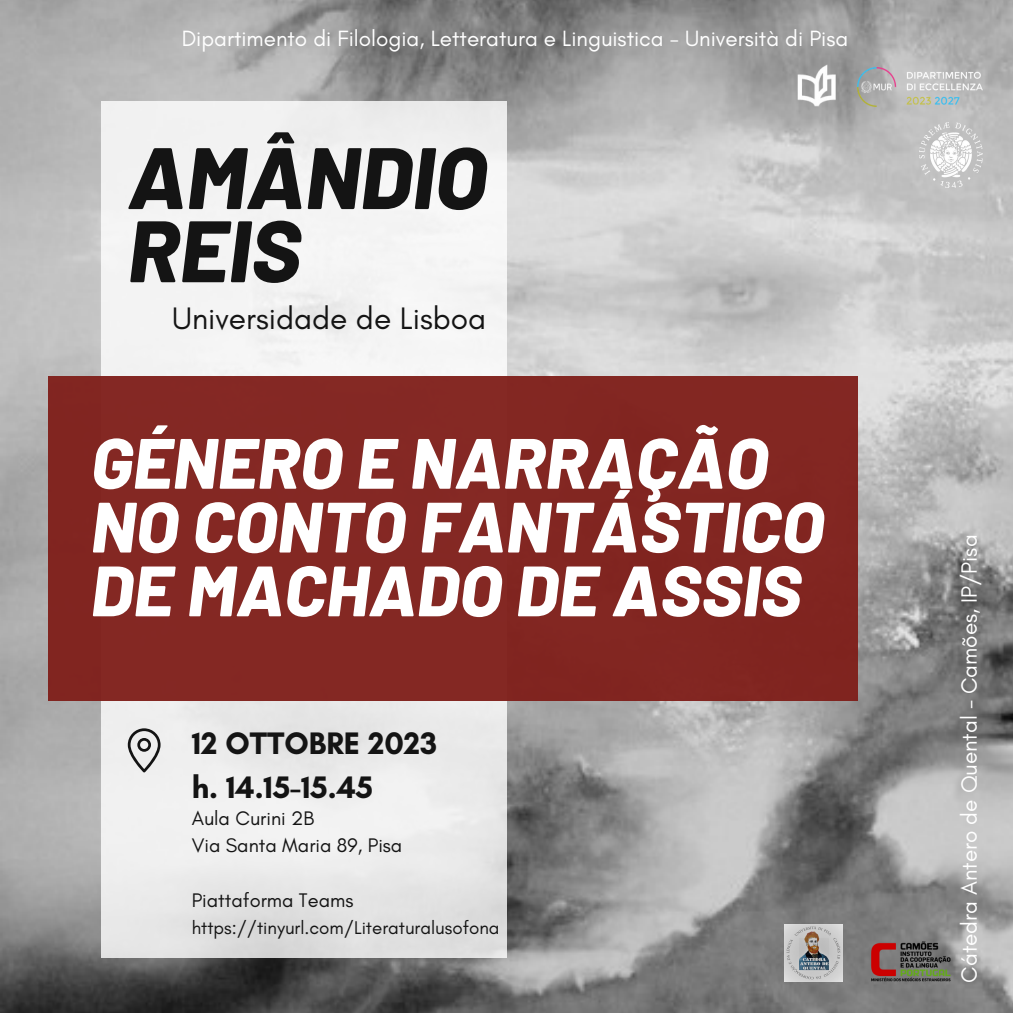
<style>
.page{position:relative;width:1013px;height:1013px;background:#fff}
.page>*{position:absolute;margin:0;border:0;box-sizing:border-box;transform-origin:0 0}
.t1{font:italic 800 87px/73.1px "Barlow";color:#141414}
.t2{font:italic 800 71.12px/63.8px "Barlow";color:#fff}
.t3{font:700 31.62px "Glacial Indifference";color:#141414}
.t4{font:31.62px "Glacial Indifference";color:#141414}
.t5{font:22.5px "Glacial Indifference";color:#fff}
.t6{font:20px "Glacial Indifference";color:#141414}
.t7{font:18.75px "Glacial Indifference";color:#141414}
</style>
<div class="page">
<img style="left:0;top:0;width:1012px;height:1012px">
<svg style="left:101px;top:101px;width:405px;height:856px;fill:#f1f1f1"></svg>
<div style="left:48px;top:376px;width:809px;height:324px;background:#842823"></div>
<svg style="left:128px;top:728px;width:32px;height:44px"></svg>
<img style="left:857px;top:68px;width:125px;height:38px">
<img style="left:784px;top:924px;width:58px;height:57px">
<img style="left:919px;top:123px;width:63px;height:64px">
<img style="left:784px;top:52px;width:63px;height:62px">
<img style="left:868px;top:933px;width:86px;height:57px">
<p class="t5" style="left:182px;top:25px;width:668px">Dipartimento di Filologia, Letteratura e Linguistica - Università di Pisa</p>
<p class="t1" style="left:128px;top:138px;width:361px">AMÂNDIO<br>REIS</p>
<p class="t4" style="left:172px;top:299px;width:315px">Universidade de Lisboa</p>
<p class="t2" style="left:91px;top:428px;width:735px">GÉNERO E NARRAÇÃO<br>NO CONTO FANTÁSTICO<br>DE MACHADO DE ASSIS</p>
<p class="t3" style="left:192px;top:724px;width:247px">12 OTTOBRE 2023</p>
<p class="t3" style="left:192px;top:768px;width:183px">h. 14.15-15.45</p>
<p class="t6" style="left:192px;top:806px;width:124px">Aula Curini 2B</p>
<p class="t6" style="left:192px;top:833px;width:212px">Via Santa Maria 89, Pisa</p>
<p class="t6" style="left:192px;top:887px;width:163px">Piattaforma Teams</p>
<p class="t7" style="left:192px;top:916px;width:309px">https://tinyurl.com/Literaturalusofona</p>
<p class="t5" style="left:955px;top:982px;width:449px;rotate:-90deg">Cátedra Antero de Quental - Camões, IP/Pisa</p>
</div>
